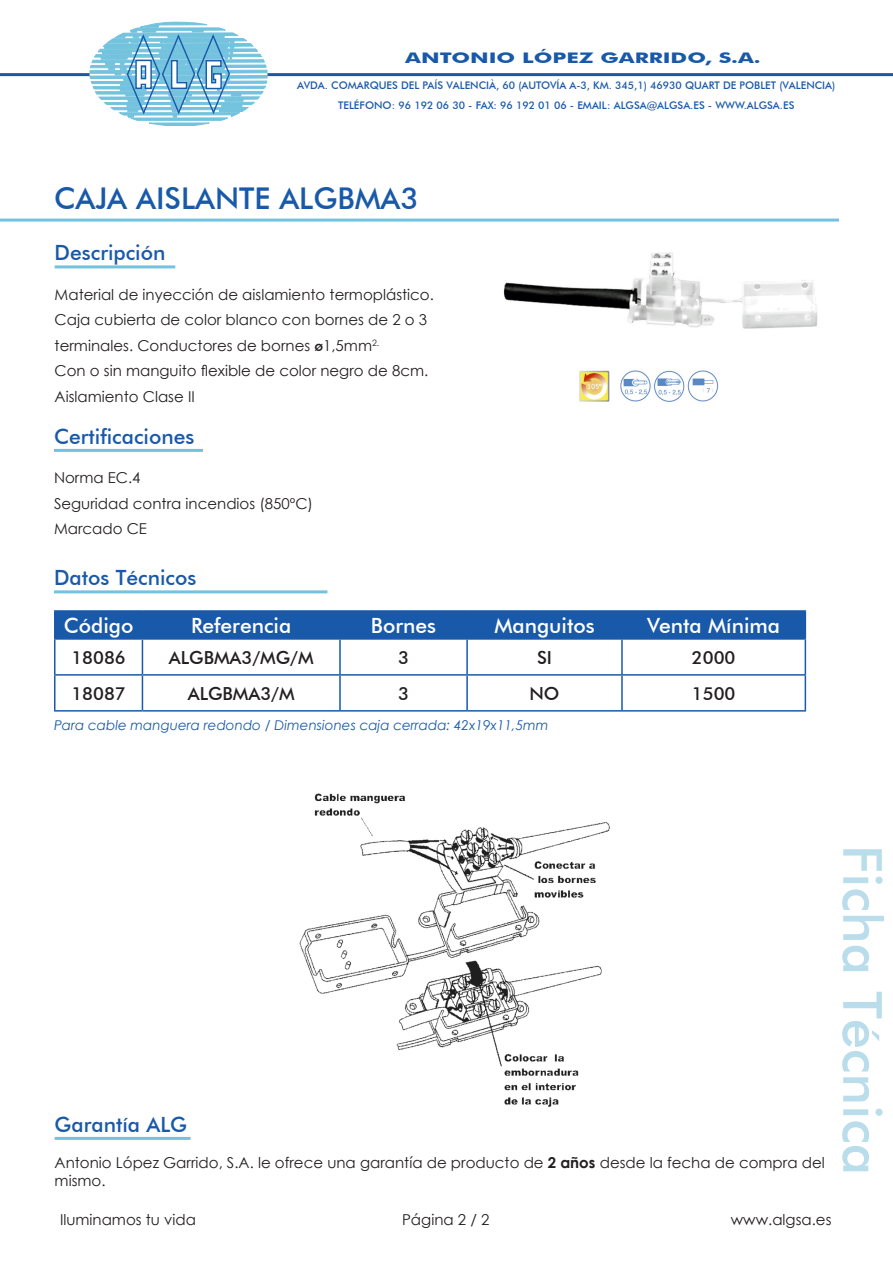
<style>
.page{position:relative;width:893px;height:1263px;background:#fff}
.page>*{position:absolute;margin:0;border:0;box-sizing:border-box;transform-origin:0 0}
.t1{font:500 54px "Futura BT";color:#baddec}
.t2{font:500 30px "Futura BT";color:#1959a9}
.t3{font:500 21px "Futura BT";color:#1959a9}
.t4{font:500 21px "Futura BT";color:#fff}
.t5{font:500 18px "Futura BT";color:#231f20}
.t6{font:15px/25.5px "Century Gothic";color:#231f20}
.t7{font:700 14.55px "Futura BT";color:#1959a9;scale:1.5 1}
.t8{font:italic 13.5px "Century Gothic";color:#1959a9}
.t9{font:500 10.5px/19.5px "Futura BT";color:#1959a9;text-align:center}
.s1{font-family:"Futura BT";font-weight:500}
.s2{font-weight:700}
</style>
<div class="page">
<hr style="left:0;top:73px;width:893px;height:3px;background:#1959a9">
<svg style="left:90px;top:22px;width:177px;height:104px"></svg>
<hr style="left:0;top:219px;width:839px;height:3px;background:#74c3de">
<hr style="left:55px;top:265px;width:120px;height:3px;background:#74c3de">
<hr style="left:55px;top:1137px;width:136px;height:3px;background:#74c3de">
<hr style="left:54px;top:590px;width:273px;height:3px;background:#74c3de">
<hr style="left:54px;top:674px;width:88px;height:2px;background:#1959a9">
<hr style="left:142px;top:674px;width:198px;height:2px;background:#1959a9">
<hr style="left:340px;top:674px;width:127px;height:2px;background:#1959a9">
<hr style="left:467px;top:674px;width:155px;height:2px;background:#1959a9">
<hr style="left:622px;top:674px;width:184px;height:2px;background:#1959a9">
<hr style="left:54px;top:640px;width:2px;height:34px;background:#1959a9">
<hr style="left:142px;top:640px;width:1px;height:34px;background:#1959a9">
<hr style="left:339px;top:640px;width:2px;height:34px;background:#1959a9">
<hr style="left:466px;top:640px;width:2px;height:34px;background:#1959a9">
<hr style="left:621px;top:640px;width:2px;height:34px;background:#1959a9">
<hr style="left:805px;top:640px;width:1px;height:34px;background:#1959a9">
<hr style="left:54px;top:676px;width:2px;height:34px;background:#1959a9">
<hr style="left:142px;top:676px;width:1px;height:34px;background:#1959a9">
<hr style="left:339px;top:676px;width:2px;height:34px;background:#1959a9">
<hr style="left:466px;top:676px;width:2px;height:34px;background:#1959a9">
<hr style="left:621px;top:676px;width:2px;height:34px;background:#1959a9">
<hr style="left:805px;top:676px;width:1px;height:34px;background:#1959a9">
<hr style="left:54px;top:710px;width:88px;height:2px;background:#1959a9">
<hr style="left:142px;top:710px;width:198px;height:2px;background:#1959a9">
<hr style="left:340px;top:710px;width:127px;height:2px;background:#1959a9">
<hr style="left:467px;top:710px;width:155px;height:2px;background:#1959a9">
<hr style="left:622px;top:710px;width:184px;height:2px;background:#1959a9">
<hr style="left:54px;top:610px;width:88px;height:2px;background:#1959a9">
<hr style="left:54px;top:612px;width:2px;height:26px;background:#1959a9">
<hr style="left:142px;top:610px;width:198px;height:2px;background:#1959a9">
<hr style="left:340px;top:610px;width:127px;height:2px;background:#1959a9">
<hr style="left:467px;top:610px;width:155px;height:2px;background:#1959a9">
<hr style="left:622px;top:610px;width:184px;height:2px;background:#1959a9">
<div style="left:56px;top:611px;width:750px;height:27px;background:#1959a9"></div>
<hr style="left:54px;top:638px;width:88px;height:2px;background:#1959a9">
<hr style="left:142px;top:638px;width:198px;height:2px;background:#1959a9">
<hr style="left:340px;top:638px;width:127px;height:2px;background:#1959a9">
<hr style="left:467px;top:638px;width:155px;height:2px;background:#1959a9">
<hr style="left:622px;top:638px;width:184px;height:2px;background:#1959a9">
<img style="left:503px;top:252px;width:315px;height:77px">
<img style="left:579px;top:370px;width:140px;height:32px">
<hr style="left:54px;top:449px;width:149px;height:3px;background:#74c3de">
<img style="left:299px;top:793px;width:311px;height:314px">
<p class="t7" style="left:405px;top:49px;width:238px">ANTONIO LÓPEZ GARRIDO, S.A.</p>
<p class="t9" style="left:297px;top:76px;width:540px">AVDA. COMARQUES DEL PAÍS VALENCIÀ, 60 (AUTOVÍA A-3, KM. 345,1) 46930 QUART DE POBLET (VALENCIA)<br>TELÉFONO: 96 192 06 30 - FAX: 96 192 01 06 - EMAIL: ALGSA@ALGSA.ES - WWW.ALGSA.ES</p>
<p class="t2" style="left:54px;top:180px;width:366px">CAJA AISLANTE ALGBMA3</p>
<p class="t3" style="left:55px;top:240px;width:112px">Descripción</p>
<p class="t6" style="left:55px;top:281px;width:381px">Material de inyección de aislamiento termoplástico.</p>
<p class="t6" style="left:55px;top:307px;width:374px">Caja cubierta de color blanco con bornes de 2 o 3 terminales. Conductores de bornes <span class="s1">ø</span>1,5mm<sup>2.</sup></p>
<p class="t6" style="left:55px;top:358px;width:375px">Con o sin manguito flexible de color negro de 8cm.</p>
<p class="t6" style="left:55px;top:383px;width:142px">Aislamiento Clase II</p>
<p class="t3" style="left:54px;top:424px;width:142px">Certificaciones</p>
<p class="t6" style="left:54px;top:465px;width:88px">Norma EC.4</p>
<p class="t6" style="left:54px;top:490px;width:261px">Seguridad contra incendios (850ºC)</p>
<p class="t6" style="left:54px;top:516px;width:94px">Marcado CE</p>
<p class="t3" style="left:54px;top:565px;width:144px">Datos Técnicos</p>
<p class="t4" style="left:64px;top:613px;width:71px">Código</p>
<p class="t4" style="left:191px;top:613px;width:102px">Referencia</p>
<p class="t4" style="left:371px;top:613px;width:67px">Bornes</p>
<p class="t4" style="left:494px;top:613px;width:102px">Manguitos</p>
<p class="t4" style="left:647px;top:613px;width:134px">Venta Mínima</p>
<p class="t5" style="left:71px;top:646px;width:56px">18086</p>
<p class="t5" style="left:169px;top:646px;width:146px">ALGBMA3/MG/M</p>
<p class="t5" style="left:398px;top:646px;width:12px">3</p>
<p class="t5" style="left:537px;top:646px;width:17px">SI</p>
<p class="t5" style="left:692px;top:646px;width:45px">2000</p>
<p class="t5" style="left:71px;top:682px;width:56px">18087</p>
<p class="t5" style="left:188px;top:682px;width:108px">ALGBMA3/M</p>
<p class="t5" style="left:398px;top:682px;width:12px">3</p>
<p class="t5" style="left:529px;top:682px;width:32px">NO</p>
<p class="t5" style="left:692px;top:682px;width:45px">1500</p>
<p class="t8" style="left:54px;top:716px;width:496px">Para cable manguera redondo / Dimensiones caja cerrada: 42x19x11,5mm</p>
<p class="t3" style="left:55px;top:1112px;width:134px">Garantía ALG</p>
<p class="t6" style="left:55px;top:1153px;width:772px;line-height:18px">Antonio López Garrido, S.A. le ofrece una garantía de producto de <span class="s2">2 años</span> desde la fecha de compra del mismo.</p>
<p class="t6" style="left:60px;top:1206px;width:138px">Iluminamos tu vida</p>
<p class="t6" style="left:402px;top:1206px;width:89px">Página 2 / 2</p>
<p class="t6" style="left:731px;top:1206px;width:102px">www.algsa.es</p>
<h1 class="t1" style="left:895px;top:845px;width:332px;rotate:90deg">Ficha Técnica</h1>
</div>
